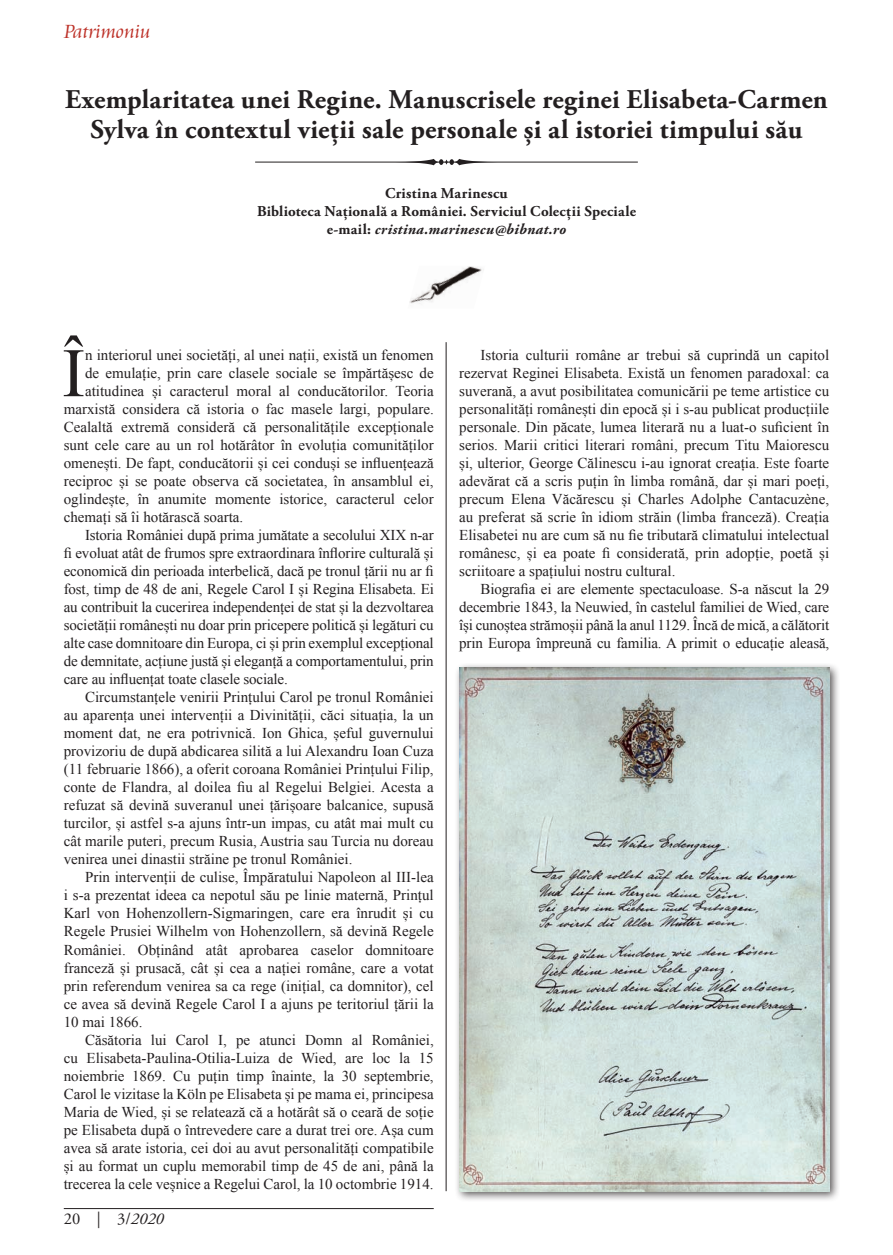
<style>
.page{position:relative;width:893px;height:1255px;background:#fff}
.page>*{position:absolute;margin:0;border:0;box-sizing:border-box;transform-origin:0 0}
.t1{font:69.3px "Times New Roman";color:#231f20}
.t2{font:700 27px/30px "Adobe Garamond Pro";letter-spacing:.01em;color:#231f20;text-align:center}
.t3{font:300 21px "Cataneo BT";color:#bd3128}
.t4{font:16.5px "Adobe Garamond Pro";color:#231f20}
.t5{font:15px "Times New Roman";color:#231f20}
.t6{font:700 15px/18px "Adobe Garamond Pro";letter-spacing:.015em;color:#231f20;text-align:center}
.s1{font-style:italic}
</style>
<div class="page">
<hr style="left:64px;top:1208px;width:370px;height:1px;background:#231f20">
<hr style="left:446px;top:342px;width:1px;height:849px;background:#231f20">
<hr style="left:255px;top:162px;width:383px;height:1px;background:#231f20">
<svg style="left:396px;top:159px;width:101px;height:6px"></svg>
<img style="left:409px;top:266px;width:75px;height:38px">
<div style="left:454px;top:662px;width:386px;height:540px;background:#231f20;opacity:.75"></div>
<img style="left:459px;top:668px;width:370px;height:523px">
<p class="t3" style="left:64px;top:19px;width:88px">Patrimoniu</p>
<p class="t2" style="left:65px;top:85px;width:764px">Exemplaritatea unei Regine. Manuscrisele reginei Elisabeta-Carmen<br>Sylva în contextul vieții sale personale și al istoriei timpului său</p>
<p class="t6" style="left:257px;top:185px;width:380px">Cristina Marinescu<br>Biblioteca Națională a României. Serviciul Colecții Speciale e-mail: <span class="s1">cristina.marinescu@bibnat.ro</span></p>
<p class="t1" style="left:62px;top:326px;width:25px">Î</p>
<p class="t5" style="left:85px;top:345px;width:350px">n interiorul unei societăți, al unei nații, există un fenomen</p>
<p class="t5" style="left:85px;top:363px;width:350px">de emulație, prin care clasele sociale se împărtășesc de</p>
<p class="t5" style="left:85px;top:381px;width:350px">atitudinea și caracterul moral al conducătorilor. Teoria</p>
<p class="t5" style="left:64px;top:399px;width:371px">marxistă considera că istoria o fac masele largi, populare.</p>
<p class="t5" style="left:64px;top:417px;width:371px">Cealaltă extremă consideră că personalitățile excepționale</p>
<p class="t5" style="left:64px;top:435px;width:371px">sunt cele care au un rol hotărâtor în evoluția comunităților</p>
<p class="t5" style="left:64px;top:453px;width:371px">omenești. De fapt, conducătorii și cei conduși se influențează</p>
<p class="t5" style="left:64px;top:471px;width:371px">reciproc și se poate observa că societatea, în ansamblul ei,</p>
<p class="t5" style="left:64px;top:489px;width:371px">oglindește, în anumite momente istorice, caracterul celor</p>
<p class="t5" style="left:64px;top:507px;width:181px">chemați să îi hotărască soarta.</p>
<p class="t5" style="left:85px;top:525px;width:350px">Istoria României după prima jumătate a secolului XIX n-ar</p>
<p class="t5" style="left:64px;top:543px;width:371px">fi evoluat atât de frumos spre extraordinara înflorire culturală și</p>
<p class="t5" style="left:64px;top:561px;width:371px">economică din perioada interbelică, dacă pe tronul țării nu ar fi</p>
<p class="t5" style="left:64px;top:579px;width:372px">fost, timp de 48 de ani, Regele Carol I și Regina Elisabeta. Ei</p>
<p class="t5" style="left:64px;top:597px;width:372px">au contribuit la cucerirea independenței de stat și la dezvoltarea</p>
<p class="t5" style="left:64px;top:615px;width:372px">societății românești nu doar prin pricepere politică și legături cu</p>
<p class="t5" style="left:64px;top:633px;width:371px">alte case domnitoare din Europa, ci și prin exemplul excepțional</p>
<p class="t5" style="left:64px;top:651px;width:371px">de demnitate, acțiune justă și eleganță a comportamentului, prin</p>
<p class="t5" style="left:64px;top:669px;width:226px">care au influențat toate clasele sociale.</p>
<p class="t5" style="left:85px;top:687px;width:350px">Circumstanțele venirii Prințului Carol pe tronul României</p>
<p class="t5" style="left:64px;top:705px;width:371px">au aparența unei intervenții a Divinității, căci situația, la un</p>
<p class="t5" style="left:64px;top:723px;width:371px">moment dat, ne era potrivnică. Ion Ghica, șeful guvernului</p>
<p class="t5" style="left:64px;top:741px;width:371px">provizoriu de după abdicarea silită a lui Alexandru Ioan Cuza</p>
<p class="t5" style="left:64px;top:759px;width:371px">(11 februarie 1866), a oferit coroana României Prințului Filip,</p>
<p class="t5" style="left:64px;top:777px;width:371px">conte de Flandra, al doilea fiu al Regelui Belgiei. Acesta a</p>
<p class="t5" style="left:64px;top:795px;width:371px">refuzat să devină suveranul unei țărișoare balcanice, supusă</p>
<p class="t5" style="left:64px;top:813px;width:371px">turcilor, și astfel s-a ajuns într-un impas, cu atât mai mult cu</p>
<p class="t5" style="left:64px;top:831px;width:371px">cât marile puteri, precum Rusia, Austria sau Turcia nu doreau</p>
<p class="t5" style="left:64px;top:849px;width:290px">venirea unei dinastii străine pe tronul României.</p>
<p class="t5" style="left:85px;top:867px;width:350px">Prin intervenții de culise, Împăratului Napoleon al III-lea</p>
<p class="t5" style="left:64px;top:885px;width:371px">i s-a prezentat ideea ca nepotul său pe linie maternă, Prințul</p>
<p class="t5" style="left:64px;top:903px;width:371px">Karl von Hohenzollern-Sigmaringen, care era înrudit și cu</p>
<p class="t5" style="left:64px;top:921px;width:371px">Regele Prusiei Wilhelm von Hohenzollern, să devină Regele</p>
<p class="t5" style="left:64px;top:939px;width:371px">României. Obținând atât aprobarea caselor domnitoare</p>
<p class="t5" style="left:64px;top:957px;width:371px">franceză și prusacă, cât și cea a nației române, care a votat</p>
<p class="t5" style="left:64px;top:975px;width:371px">prin referendum venirea sa ca rege (inițial, ca domnitor), cel</p>
<p class="t5" style="left:64px;top:993px;width:371px">ce avea să devină Regele Carol I a ajuns pe teritoriul țării la</p>
<p class="t5" style="left:64px;top:1011px;width:80px">10 mai 1866.</p>
<p class="t5" style="left:85px;top:1029px;width:350px">Căsătoria lui Carol I, pe atunci Domn al României,</p>
<p class="t5" style="left:64px;top:1047px;width:371px">cu Elisabeta-Paulina-Otilia-Luiza de Wied, are loc la 15</p>
<p class="t5" style="left:64px;top:1065px;width:371px">noiembrie 1869. Cu puțin timp înainte, la 30 septembrie,</p>
<p class="t5" style="left:64px;top:1083px;width:371px">Carol le vizitase la Kӧln pe Elisabeta și pe mama ei, principesa</p>
<p class="t5" style="left:64px;top:1101px;width:371px">Maria de Wied, și se relatează că a hotărât să o ceară de soție</p>
<p class="t5" style="left:64px;top:1119px;width:371px">pe Elisabeta după o întrevedere care a durat trei ore. Așa cum</p>
<p class="t5" style="left:64px;top:1137px;width:371px">avea să arate istoria, cei doi au avut personalități compatibile</p>
<p class="t5" style="left:64px;top:1155px;width:371px">și au format un cuplu memorabil timp de 45 de ani, până la</p>
<p class="t5" style="left:64px;top:1173px;width:371px">trecerea la cele veșnice a Regelui Carol, la 10 octombrie 1914.</p>
<p class="t4" style="left:64px;top:1209px;width:102px">20 | 3/<span class="s1">2020</span></p>
<p class="t5" style="left:481px;top:345px;width:350px">Istoria culturii române ar trebui să cuprindă un capitol</p>
<p class="t5" style="left:459px;top:363px;width:371px">rezervat Reginei Elisabeta. Există un fenomen paradoxal: ca</p>
<p class="t5" style="left:459px;top:381px;width:371px">suverană, a avut posibilitatea comunicării pe teme artistice cu</p>
<p class="t5" style="left:459px;top:399px;width:371px">personalități românești din epocă și i s-au publicat producțiile</p>
<p class="t5" style="left:459px;top:417px;width:371px">personale. Din păcate, lumea literară nu a luat-o suficient în</p>
<p class="t5" style="left:459px;top:435px;width:371px">serios. Marii critici literari români, precum Titu Maiorescu</p>
<p class="t5" style="left:459px;top:453px;width:371px">și, ulterior, George Călinescu i-au ignorat creația. Este foarte</p>
<p class="t5" style="left:459px;top:471px;width:371px">adevărat că a scris puțin în limba română, dar și mari poeți,</p>
<p class="t5" style="left:459px;top:489px;width:371px">precum Elena Văcărescu și Charles Adolphe Cantacuzène,</p>
<p class="t5" style="left:459px;top:507px;width:371px">au preferat să scrie în idiom străin (limba franceză). Creația</p>
<p class="t5" style="left:459px;top:525px;width:371px">Elisabetei nu are cum să nu fie tributară climatului intelectual</p>
<p class="t5" style="left:459px;top:543px;width:371px">românesc, și ea poate fi considerată, prin adopție, poetă și</p>
<p class="t5" style="left:459px;top:561px;width:218px">scriitoare a spațiului nostru cultural.</p>
<p class="t5" style="left:481px;top:579px;width:350px">Biografia ei are elemente spectaculoase. S-a născut la 29</p>
<p class="t5" style="left:459px;top:597px;width:371px">decembrie 1843, la Neuwied, în castelul familiei de Wied, care</p>
<p class="t5" style="left:459px;top:615px;width:371px">își cunoștea strămoșii până la anul 1129. Încă de mică, a călătorit</p>
<p class="t5" style="left:459px;top:633px;width:372px">prin Europa împreună cu familia. A primit o educație aleasă,</p>
</div>
